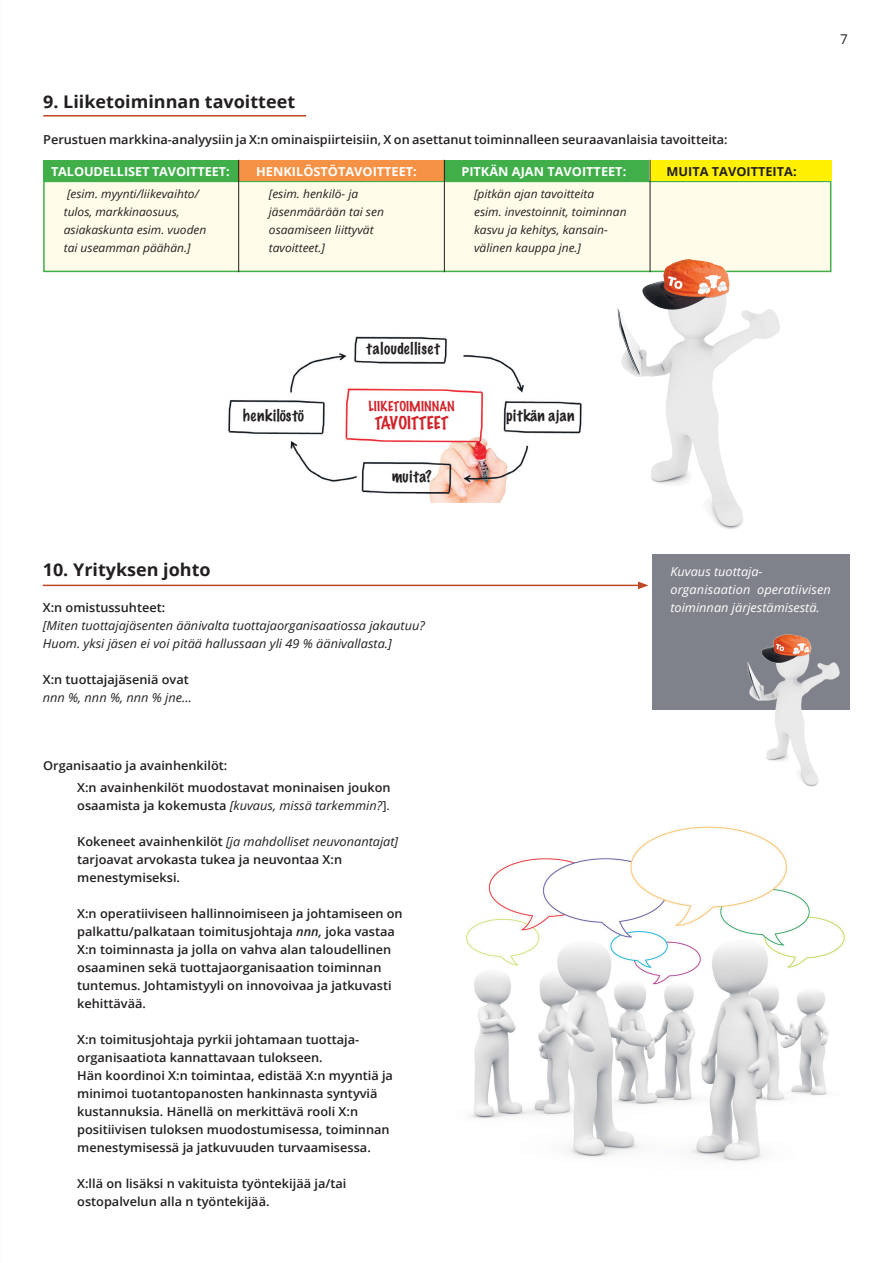
<style>
.page{position:relative;width:893px;height:1263px;background:#fff}
.page>*{position:absolute;margin:0;border:0;box-sizing:border-box;transform-origin:0 0}
.t1{font:700 17.4px "Open Sans";color:#231f20}
.t2{font:100 16.2px "Marker Felt";color:#d1232a}
.t3{font:100 15px "Marker Felt";letter-spacing:.04em;color:#231f20}
.t4{font:13.5px "Open Sans";color:#231f20}
.t5{font:100 12.45px "Marker Felt";color:#d1232a}
.t6{font:600 12.3px/18px "Open Sans";color:#231f20}
.t7{font:italic 12.3px/18px "Open Sans";color:#231f20}
.t8{font:italic 12.3px/18px "Open Sans";color:#fff}
.t9{font:700 12.3px "Open Sans";color:#fff}
.t10{font:700 12.3px "Open Sans";color:#231f20}
.t11{font:italic 11.7px/18px "Open Sans";color:#231f20}
.s1{font-weight:600;font-style:normal}
.s2{font-style:normal}
.s3{font-weight:400;font-style:italic}
.s4{font-style:italic}
</style>
<div class="page">
<div style="left:43px;top:181px;width:788px;height:91px;background:#fffde9;border:2px solid #40ae49"></div>
<div style="left:650px;top:160px;width:181px;height:21px;background:#fff101"></div>
<div style="left:444px;top:160px;width:205px;height:21px;background:#40ae49"></div>
<div style="left:239px;top:160px;width:205px;height:21px;background:#f69245"></div>
<div style="left:43px;top:160px;width:196px;height:21px;background:#40ae49"></div>
<div style="left:652px;top:554px;width:197px;height:156px;background:#80828b"></div>
<hr style="left:43px;top:115px;width:263px;height:2px;background:#be4823">
<hr style="left:43px;top:585px;width:597px;height:1px;background:#be4823">
<svg style="left:638px;top:581px;width:10px;height:8px"></svg>
<hr style="left:238px;top:160px;width:1px;height:112px;background:#231f20">
<hr style="left:444px;top:160px;width:1px;height:112px;background:#231f20">
<hr style="left:650px;top:160px;width:1px;height:112px;background:#231f20">
<img style="left:228px;top:336px;width:315px;height:167px">
<img style="left:466px;top:826px;width:379px;height:336px">
<img style="left:543px;top:241px;width:289px;height:288px">
<img style="left:747px;top:624px;width:103px;height:163px">
<h1 class="t1" style="left:43px;top:89px;width:253px">9. Liiketoiminnan tavoitteet</h1>
<p class="t6" style="left:43px;top:130px;width:686px">Perustuen markkina-analyysiin ja X:n ominaispiirteisiin, X on asettanut toiminnalleen seuraavanlaisia tavoitteita:</p>
<p class="t9" style="left:51px;top:162px;width:180px">TALOUDELLISET TAVOITTEET:</p>
<p class="t11" style="left:64px;top:184px;width:144px">[esim. myynti/liikevaihto/ tulos, markkinaosuus, asiakaskunta esim. vuoden tai useamman päähän.]</p>
<p class="t9" style="left:256px;top:162px;width:162px">HENKILÖSTÖTAVOITTEET:</p>
<p class="t11" style="left:269px;top:184px;width:116px">[esim. henkilö- ja jäsenmäärään tai sen osaamiseen liittyvät tavoitteet.]</p>
<p class="t9" style="left:461px;top:162px;width:166px">PITKÄN AJAN TAVOITTEET:</p>
<p class="t11" style="left:474px;top:184px;width:154px">[pitkän ajan tavoitteita<br>esim. investoinnit, toiminnan kasvu ja kehitys, kansain&shy;välinen kauppa jne.]</p>
<p class="t10" style="left:666px;top:162px;width:132px">MUITA TAVOITTEITA:</p>
<p class="t4" style="left:840px;top:29px;width:9px">7</p>
<p class="t3" style="left:367px;top:336px;width:75px">taloudelliset</p>
<p class="t5" style="left:368px;top:397px;width:88px">LIIKETOIMINNAN</p>
<h2 class="t2" style="left:375px;top:410px;width:75px">TAVOITTEET</h2>
<p class="t3" style="left:243px;top:404px;width:63px">henkilöstö</p>
<p class="t3" style="left:506px;top:404px;width:70px">pitkän ajan</p>
<p class="t3" style="left:392px;top:464px;width:41px">muita?</p>
<h1 class="t1" style="left:43px;top:557px;width:169px">10. Yrityksen johto</h1>
<p class="t6" style="left:43px;top:598px;width:124px">X:n omistussuhteet:</p>
<p class="t7" style="left:43px;top:616px;width:384px">[Miten tuottajajäsenten äänivalta tuottajaorganisaatiossa jakautuu?<br>Huom. yksi jäsen ei voi pitää hallussaan yli 49 % äänivallasta.]</p>
<p class="t6" style="left:43px;top:670px;width:148px">X:n tuottajajäseniä ovat</p>
<p class="t7" style="left:43px;top:688px;width:151px">nnn %, nnn %, nnn % jne…</p>
<p class="t6" style="left:77px;top:754px;width:315px;line-height:22.5px;text-indent:-34px">Organisaatio ja avainhenkilöt:<br>X:n avainhenkilöt muodostavat moninaisen joukon</p>
<p class="t7" style="left:77px;top:796px;width:314px"><span class="s1">osaamista ja kokemusta</span> [kuvaus, missä tarkemmin?<span class="s2">].</span></p>
<p class="t6" style="left:77px;top:832px;width:323px">Kokeneet avainhenkilöt <span class="s3">[ja mahdolliset neuvonantajat] </span>tarjoavat arvokasta tukea ja neuvontaa X:n menestymiseksi.</p>
<p class="t6" style="left:77px;top:904px;width:327px">X:n operatiiviseen hallinnoimiseen ja johtamiseen on palkattu/palkataan toimitusjohtaja <span class="s4">nnn,</span> joka vastaa X:n toiminnasta ja jolla on vahva alan taloudellinen osaaminen sekä tuottajaorganisaation toiminnan tuntemus. Johtamistyyli on innovoivaa ja jatkuvasti kehittävää.</p>
<p class="t6" style="left:77px;top:1030px;width:317px">X:n toimitusjohtaja pyrkii johtamaan tuottaja&shy;organisaatiota kannattavaan tulokseen.<br>Hän koordinoi X:n toimintaa, edistää X:n myyntiä ja minimoi tuotantopanosten hankinnasta syntyviä kustannuksia. Hänellä on merkittävä rooli X:n positiivisen tuloksen muodostumisessa, toiminnan menestymisessä ja jatkuvuuden turvaamisessa.</p>
<p class="t6" style="left:77px;top:1174px;width:271px">X:llä on lisäksi n vakituista työntekijää ja/tai ostopalvelun alla n työntekijää.</p>
<p class="t8" style="left:670px;top:562px;width:162px">Kuvaus tuottaja&shy;organisaation operatiivisen toiminnan järjestämisestä.</p>
</div>
